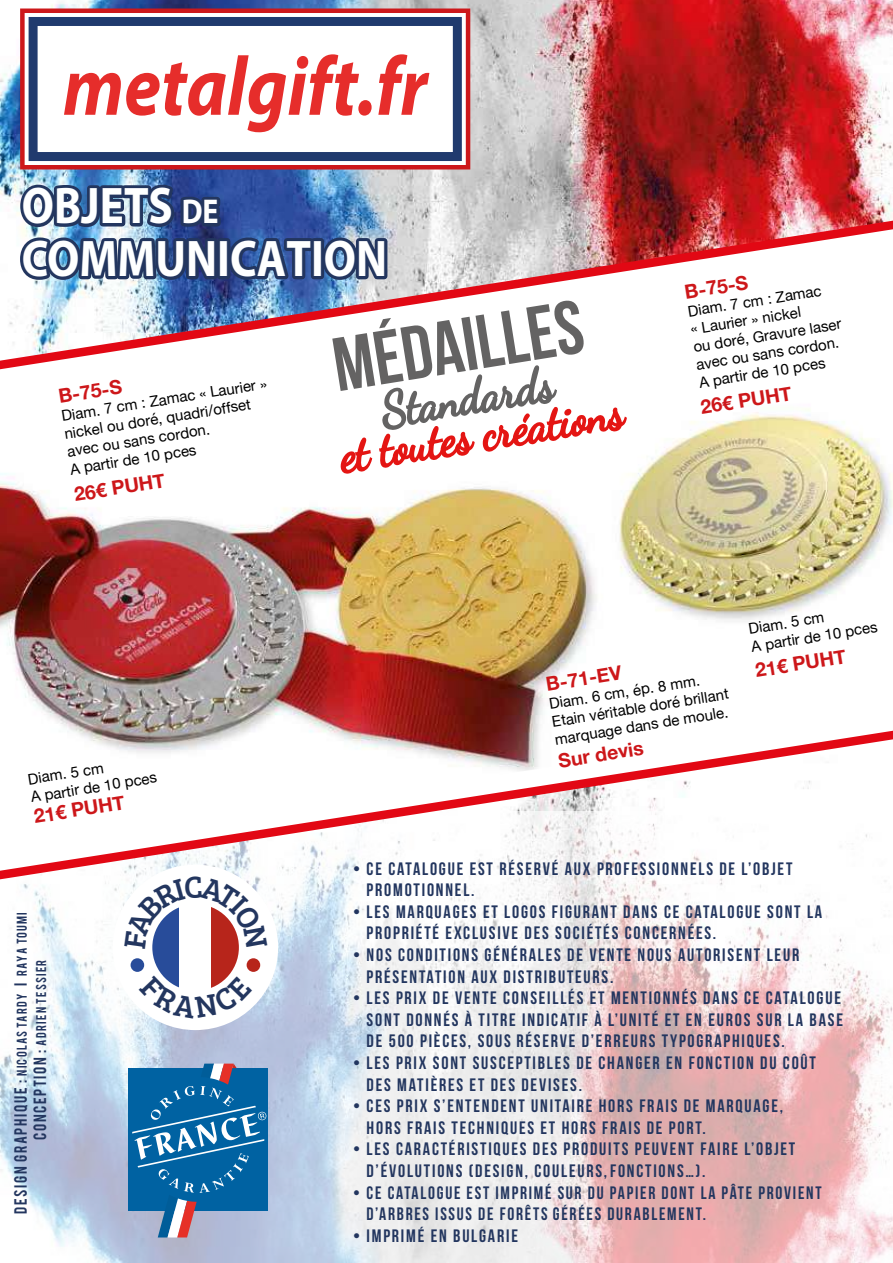
<style>
.page{position:relative;width:893px;height:1263px;background:#fff}
.page>*{position:absolute;margin:0;border:0;box-sizing:border-box;transform-origin:0 0}
.t1{font:italic 700 83.85px "Myriad Pro";color:#e62d2b;scale:.88 1}
.t2{font:700 75.75px "Bebas Neue";color:#646363}
.t3{font:700 51.75px/52.8px "Myriad Pro";color:#feffff;scale:.87 1}
.t4{font:700 48.9px "Dancing Script";color:#e41513;scale:.91 1}
.t5{font:700 48.9px "Dancing Script";color:#646363;scale:.91 1}
.t6{font:700 19.5px "Helvetica Neue";color:#cd171a}
.t7{font:18px/21.6px "Bebas Neue";letter-spacing:.1em;color:#23365f}
.t8{font:15px/18px "Helvetica Neue";color:#010101}
.t9{font:11.1px/19.5px "Bebas";letter-spacing:.1em;color:#23365f}
.s1{font-size:34.5px}
.s2{font-size:13.95px}
</style>
<div class="page">
<img style="left:0;top:0;width:893px;height:203px">
<div style="left:20px;top:9px;width:450px;height:160px;background:#fff;border:4px solid #cd171a"></div>
<div style="left:29px;top:17px;width:433px;height:144px;background:#fff;border:9px solid #203a6e"></div>
<svg style="left:0;top:899px;width:893px;height:364px"></svg>
<div style="left:113px;top:864px;width:165px;height:166px;background:#fff;border-radius:50%"></div>
<div style="left:152px;top:904px;width:27px;height:87px;background:#284c9a"></div>
<div style="left:211px;top:904px;width:28px;height:87px;background:#b7251b"></div>
<div style="left:131px;top:958px;width:13px;height:14px;background:#284c9a;border-radius:50%"></div>
<div style="left:247px;top:958px;width:13px;height:14px;background:#b7251b;border-radius:50%"></div>
<div style="left:129px;top:1068px;width:139px;height:143px;background:#0062a2"></div>
<svg style="left:132px;top:1063px;width:135px;height:174px"></svg>
<img style="left:0;top:203px;width:893px;height:696px">
<img style="left:0;top:370px;width:893px;height:475px">
<svg style="left:340px;top:346px;width:288px;height:128px"></svg>
<img style="left:17px;top:181px;width:374px;height:104px">
<svg style="left:124px;top:876px;width:143px;height:73px"></svg>
<svg style="left:139px;top:976px;width:113px;height:42px"></svg>
<h1 class="t1" style="left:63px;top:32px;width:416px">metalgift.fr</h1>
<h3 class="t3" style="left:22px;top:178px;width:422px">OBJETS <span class="s1">DE<br></span>COMMUNICATION</h3>
<p class="t6" style="left:56px;top:381px;width:65px;rotate:-9deg">B-75-S</p>
<p class="t8" style="left:60px;top:408px;width:209px;rotate:-9deg">Diam. 7 cm : Zamac « Laurier » nickel ou doré, quadri/offset avec ou sans cordon.<br>A partir de 10 pces</p>
<p class="t6" style="left:72px;top:479px;width:93px;rotate:-9deg">26€ PUHT</p>
<h2 class="t2" style="left:327px;top:324px;width:254px;rotate:-9deg">MÉDAILLES</h2>
<h3 class="t5" style="left:377px;top:380px;width:193px;rotate:-9deg">Standards</h3>
<h3 class="t4" style="left:336px;top:425px;width:316px;rotate:-9deg">et toutes créations</h3>
<p class="t6" style="left:682px;top:277px;width:65px;rotate:-9deg">B-75-S</p>
<p class="t8" style="left:687px;top:303px;width:151px;rotate:-9deg">Diam. 7 cm : Zamac<br>« Laurier » nickel<br>ou doré, Gravure laser avec ou sans cordon.<br>A partir de 10 pces</p>
<p class="t6" style="left:698px;top:392px;width:93px;rotate:-9deg">26€ PUHT</p>
<p class="t8" style="left:27px;top:771px;width:129px;rotate:-9deg">Diam. 5 cm<br>A partir de 10 pces</p>
<p class="t6" style="left:32px;top:801px;width:93px;rotate:-9deg">21€ PUHT</p>
<p class="t9" style="left:11px;top:1140px;width:229px;text-indent:-74px;rotate:-90deg"><span class="s2">Design graphique :</span> NICOLAS TARDY <span class="s2">I</span> RAYA TOUMI<br><span class="s2">Conception :</span> Adrien Tessier</p>
<p class="t6" style="left:544px;top:669px;width:78px;rotate:-9deg">B-71-EV</p>
<p class="t8" style="left:548px;top:696px;width:180px;rotate:-9deg">Diam. 6 cm, ép. 8 mm.<br>Etain véritable doré brillant marquage dans de moule.</p>
<p class="t6" style="left:556px;top:746px;width:87px;rotate:-9deg">Sur devis</p>
<p class="t8" style="left:747px;top:621px;width:129px;rotate:-9deg">Diam. 5 cm<br>A partir de 10 pces</p>
<p class="t6" style="left:753px;top:655px;width:93px;rotate:-9deg">21€ PUHT</p>
<p class="t7" style="left:367px;top:857px;width:427px;text-indent:-14px">• CE CATALOGUE EST RÉSERVÉ AUX PROFESSIONNELS DE L’OBJET<br>PROMOTIONNEL.</p>
<p class="t7" style="left:367px;top:900px;width:457px;text-indent:-14px">• LES MARQUAGES ET LOGOS FIGURANT DANS CE CATALOGUE SONT LA<br>PROPRIÉTÉ EXCLUSIVE DES SOCIÉTÉS CONCERNÉES.</p>
<p class="t7" style="left:367px;top:944px;width:434px;text-indent:-14px">• NOS CONDITIONS GÉNÉRALES DE VENTE NOUS AUTORISENT LEUR<br>PRÉSENTATION AUX DISTRIBUTEURS.</p>
<p class="t7" style="left:367px;top:987px;width:478px;text-align:justify;text-indent:-13px">• LES PRIX DE VENTE CONSEILLÉS ET MENTIONNÉS DANS CE CATALOGUE SONT DONNÉS À TITRE INDICATIF À L’UNITÉ ET EN EUROS SUR LA BASE DE 500 PIÈCES, SOUS RÉSERVE D’ERREURS TYPOGRAPHIQUES.</p>
<p class="t7" style="left:367px;top:1052px;width:451px;text-indent:-14px">• LES PRIX SONT SUSCEPTIBLES DE CHANGER EN FONCTION DU COÛT<br>DES MATIÈRES ET DES DEVISES.</p>
<p class="t7" style="left:367px;top:1095px;width:418px;text-indent:-13px">• CES PRIX S’ENTENDENT UNITAIRE HORS FRAIS DE MARQUAGE,<br>HORS FRAIS TECHNIQUES ET HORS FRAIS DE PORT.</p>
<p class="t7" style="left:367px;top:1138px;width:430px;text-indent:-14px">• LES CARACTÉRISTIQUES DES PRODUITS PEUVENT FAIRE L’OBJET<br>D’ÉVOLUTIONS (DESIGN, COULEURS, FONCTIONS…).</p>
<p class="t7" style="left:367px;top:1182px;width:457px;line-height:21px;text-indent:-13px">• CE CATALOGUE EST IMPRIMÉ SUR DU PAPIER DONT LA PÂTE PROVIENT<br>D’ARBRES ISSUS DE FORÊTS GÉRÉES DURABLEMENT.</p>
<p class="t7" style="left:353px;top:1224px;width:166px">• IMPRIMÉ EN BULGARIE</p>
</div>
